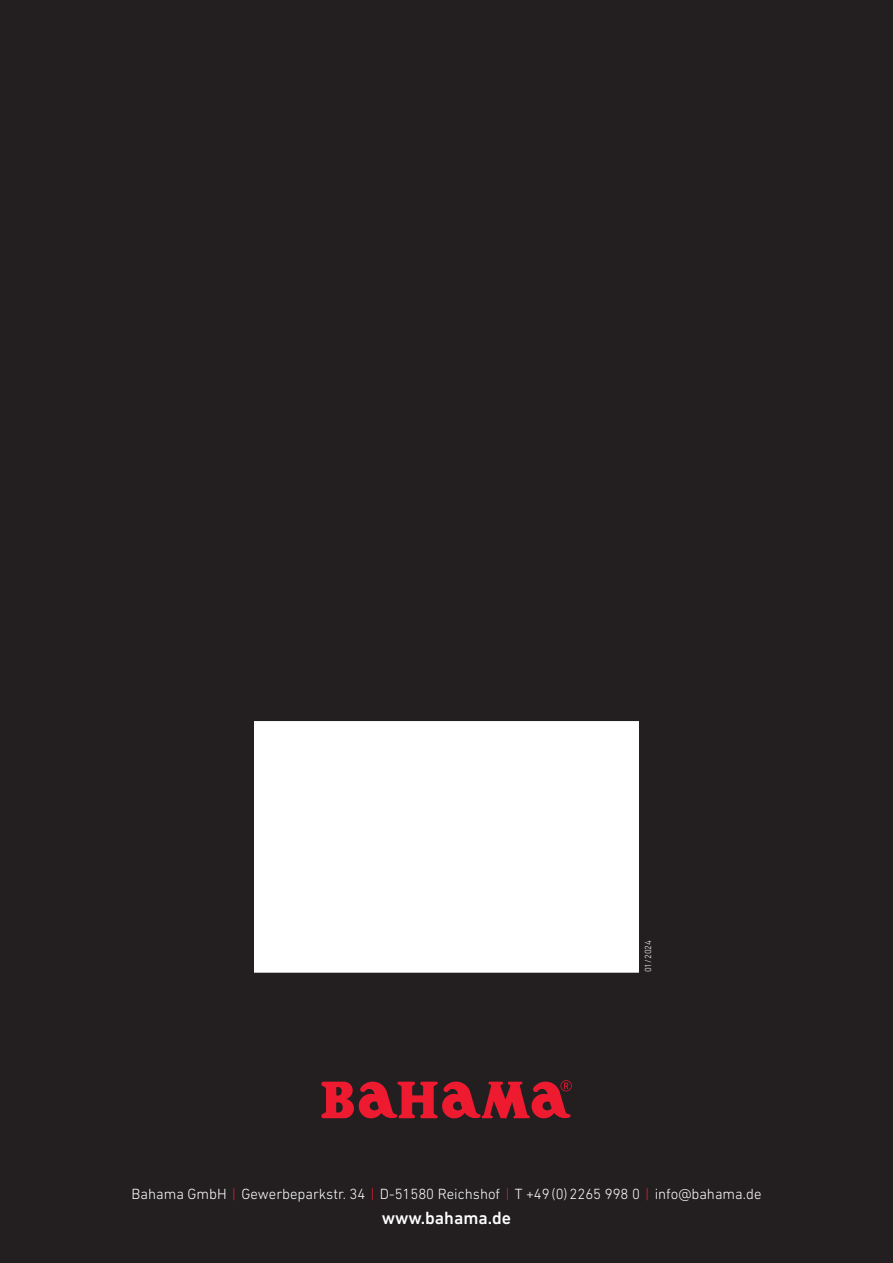
<style>
.page{position:relative;width:893px;height:1263px;background:#231f20}
.page>*{position:absolute;margin:0;border:0;box-sizing:border-box;transform-origin:0 0}
.t1{font:500 18px "DIN Next LT Pro";color:#fff}
.t2{font:300 15px "DIN Next LT Pro";color:#fff}
.t3{font:300 9px "DIN Next LT Pro";color:#fff}
.s1{color:#ee1a30}
</style>
<div class="page">
<div style="left:254px;top:721px;width:385px;height:251px;background:#fff;border:1px solid #fff"></div>
<svg style="left:321px;top:1080px;width:251px;height:39px"></svg>
<p class="t3" style="left:643px;top:972px;width:34px;rotate:-90deg">01/2024</p>
<p class="t2" style="left:132px;top:1185px;width:631px">Bahama GmbH <span class="s1">|</span> Gewerbeparkstr. 34 <span class="s1">|</span> D-51580 Reichshof <span class="s1">|</span> T +49(0)2265 998 0 <span class="s1">|</span> info@bahama.de</p>
<p class="t1" style="left:382px;top:1208px;width:131px">www.bahama.de</p>
</div>
